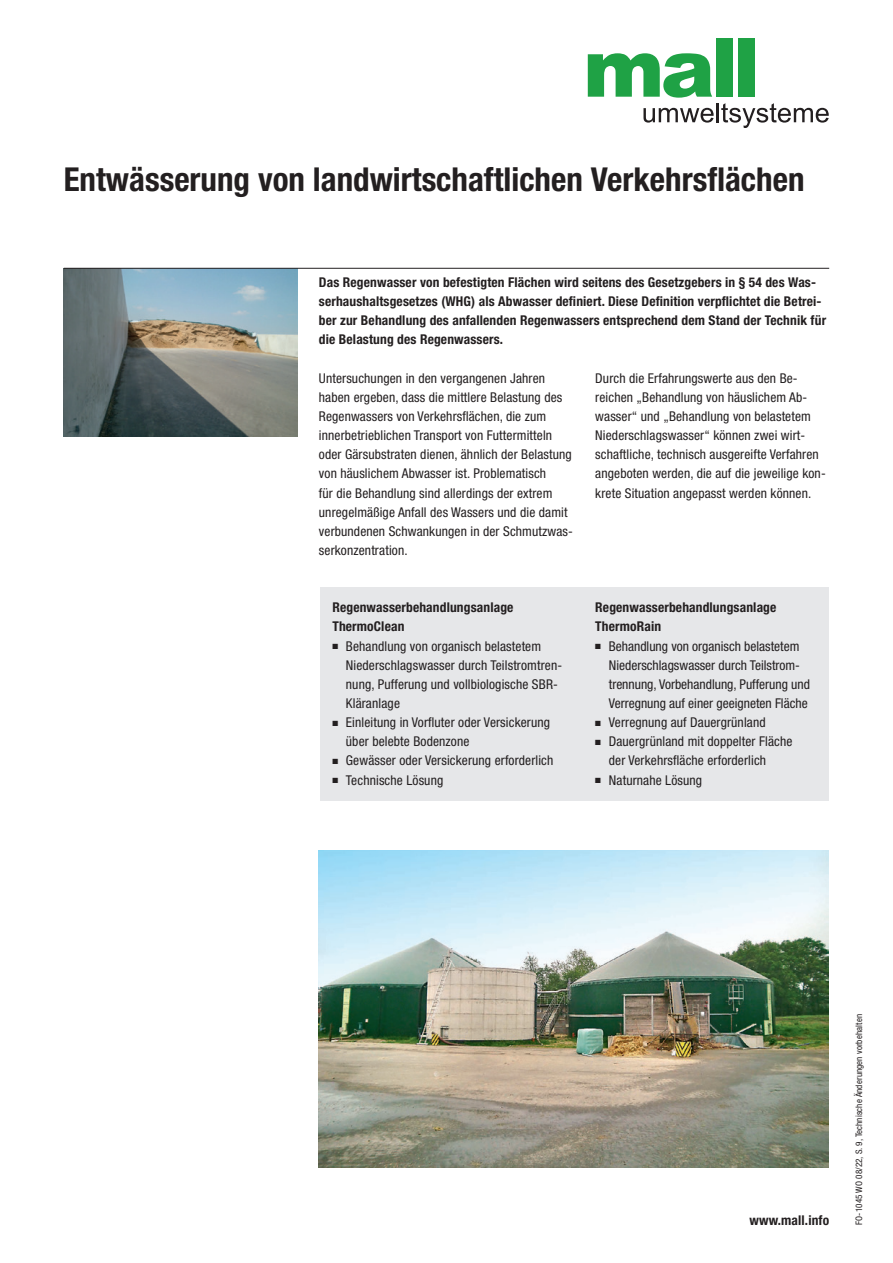
<style>
.page{position:relative;width:893px;height:1263px;background:#fff}
.page>*{position:absolute;margin:0;border:0;box-sizing:border-box;transform-origin:0 0}
.t1{font:700 condensed 33px "Helvetica Neue LT Pro";color:#231f20}
.t2{font:condensed 13.5px/19.2px "Helvetica Neue LT Pro";letter-spacing:.01em;color:#231f20}
.t3{font:700 condensed 13.5px/19.2px "Helvetica Neue LT Pro";letter-spacing:.01em;color:#231f20}
.t4{font:condensed 9px "Helvetica Neue LT Pro";letter-spacing:.01em;color:#231f20}
</style>
<div class="page">
<svg style="left:588px;top:53px;width:124px;height:45px"></svg>
<div style="left:716px;top:38px;width:17px;height:59px;background:#1fa245"></div>
<div style="left:739px;top:38px;width:16px;height:59px;background:#1fa245"></div>
<svg style="left:643px;top:108px;width:71px;height:15px"></svg>
<hr style="left:716px;top:103px;width:3px;height:19px;background:#231f20">
<svg style="left:721px;top:103px;width:108px;height:25px"></svg>
<div style="left:320px;top:587px;width:508px;height:213px;background:#e6e7e9"></div>
<img style="left:319px;top:850px;width:509px;height:317px">
<img style="left:64px;top:269px;width:234px;height:167px">
<hr style="left:64px;top:268px;width:765px;height:1px;background:#231f20">
<h1 class="t1" style="left:64px;top:160px;width:742px">Entwässerung von landwirtschaftlichen Verkehrsflächen</h1>
<p class="t3" style="left:319px;top:273px;width:509px">Das Regenwasser von befestigten Flächen wird seitens des Gesetzgebers in § 54 des Was&shy;serhaushaltsgesetzes (WHG) als Abwasser definiert. Diese Definition verpflichtet die Betrei&shy;ber zur Behandlung des anfallenden Regenwassers entsprechend dem Stand der Technik für die Belastung des Regenwassers.</p>
<p class="t2" style="left:319px;top:368px;width:256px">Untersuchungen in den vergangenen Jahren haben ergeben, dass die mittlere Belastung des Regenwassers von Verkehrsflächen, die zum innerbetrieblichen Transport von Futtermitteln oder Gärsubstraten dienen, ähnlich der Belastung von häuslichem Abwasser ist. Problematisch<br>für die Behandlung sind allerdings der extrem unregelmäßige Anfall des Wassers und die damit verbundenen Schwankungen in der Schmutzwas&shy;serkonzentration.</p>
<p class="t2" style="left:595px;top:368px;width:232px">Durch die Erfahrungswerte aus den Be&shy;reichen „Behandlung von häuslichem Ab&shy;wasser“ und „Behandlung von belastetem Niederschlagswasser“ können zwei wirt&shy;schaftliche, technisch ausgereifte Verfahren angeboten werden, die auf die jeweilige kon&shy;krete Situation angepasst werden können.</p>
<p class="t3" style="left:332px;top:598px;width:183px">Regenwasserbehandlungsanlage<br>ThermoClean</p>
<p class="t2" style="left:346px;top:636px;width:218px;text-indent:-14px">■ Behandlung von organisch belastetem Niederschlagswasser durch Teilstromtren&shy;nung, Pufferung und vollbiologische SBR-Kläranlage</p>
<p class="t2" style="left:346px;top:713px;width:206px;text-indent:-14px">■ Einleitung in Vorfluter oder Versickerung über belebte Bodenzone</p>
<p class="t2" style="left:332px;top:751px;width:223px">■ Gewässer oder Versickerung erforderlich</p>
<p class="t2" style="left:332px;top:770px;width:112px">■ Technische Lösung</p>
<p class="t3" style="left:595px;top:598px;width:183px">Regenwasserbehandlungsanlage<br>ThermoRain</p>
<p class="t2" style="left:609px;top:636px;width:203px;text-indent:-14px">■ Behandlung von organisch belastetem Niederschlagswasser durch Teilstrom&shy;trennung, Vorbehandlung, Pufferung und Verregnung auf einer geeigneten Fläche</p>
<p class="t2" style="left:595px;top:713px;width:172px">■ Verregnung auf Dauergrünland</p>
<p class="t2" style="left:609px;top:732px;width:185px;text-indent:-14px">■ Dauergrünland mit doppelter Fläche der Verkehrsfläche erforderlich</p>
<p class="t2" style="left:595px;top:770px;width:108px">■ Naturnahe Lösung</p>
<p class="t3" style="left:749px;top:1210px;width:81px">www.mall.info</p>
<p class="t4" style="left:854px;top:1225px;width:212px;rotate:-90deg">FO-1045 WO 08/22, S. 9, Technische Änderungen vorbehalten</p>
</div>
